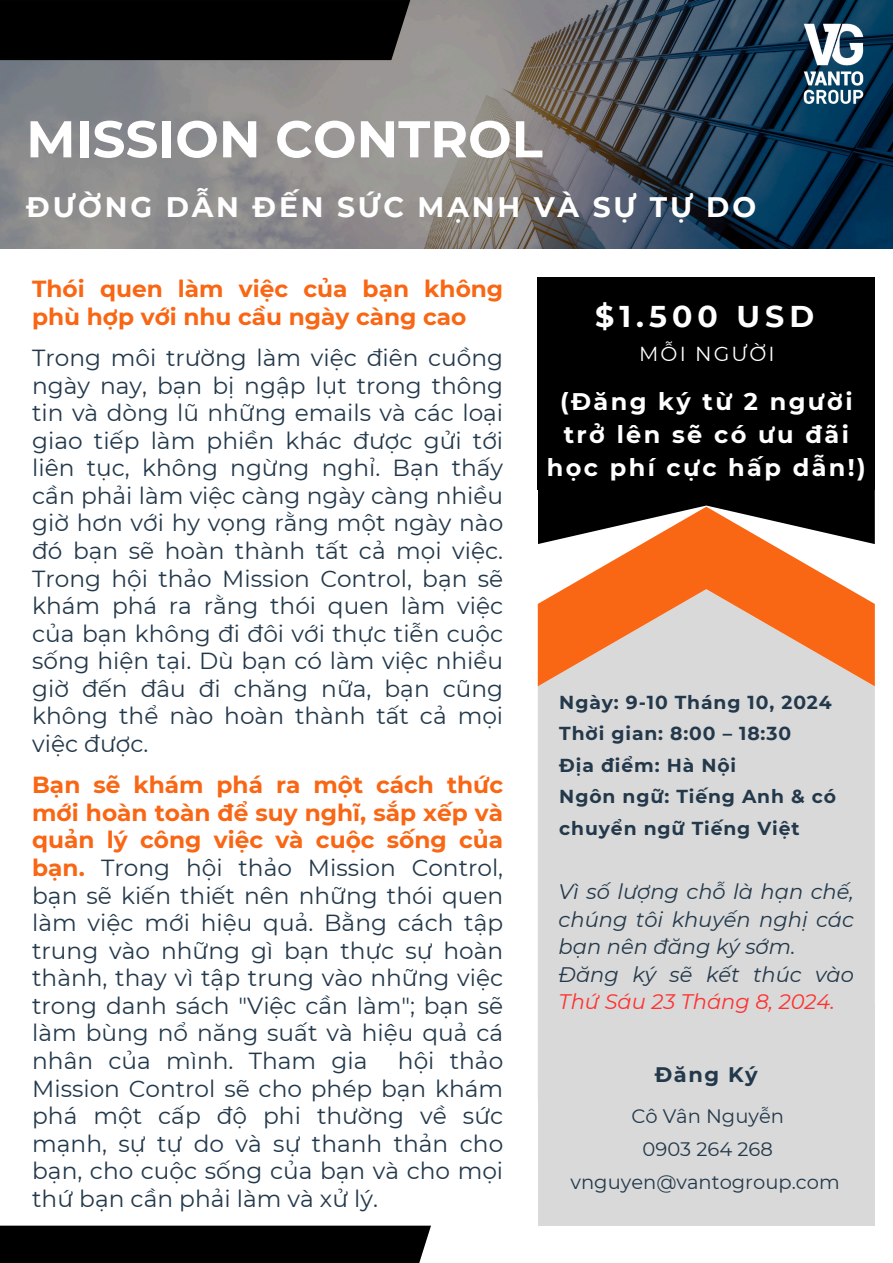
<style>
.page{position:relative;width:893px;height:1263px;background:#fff}
.page>*{position:absolute;margin:0;border:0;box-sizing:border-box;transform-origin:0 0}
.t1{font:700 51.6px "Montserrat";color:#fff}
.t2{font:700 30px "Montserrat";letter-spacing:.17em;color:#fff}
.t3{font:700 28.5px "Montserrat";letter-spacing:.17em;color:#fff}
.t4{font:700 28.2px "Montserrat";letter-spacing:.1em;color:#fff}
.t5{font:700 24px/33.2px "Montserrat";letter-spacing:.1em;color:#fff;text-align:center}
.t6{font:23.25px/27.6px "Montserrat";color:#23394b;text-align:justify}
.t7{font:700 23.25px/27.6px "Montserrat";color:#f96614}
.t8{font:italic 21px/27.6px "Montserrat";color:#23394b}
.t9{font:700 21px "Montserrat";letter-spacing:.075em;color:#23394b}
.t10{font:20.25px "Montserrat";letter-spacing:.1em;color:#fff}
.t11{font:19.5px/33.2px "Montserrat";color:#23394b;text-align:center}
.t12{font:700 18.75px/31.5px "Montserrat";letter-spacing:.045em;color:#23394b}
.s1{font-weight:700;color:#f96614}
.s2{color:#ff3131}
</style>
<div class="page">
<img style="left:0;top:0;width:893px;height:249px">
<div style="left:0;top:1225px;width:431px;height:38px;background:#000"></div>
<img style="left:798px;top:14px;width:71px;height:99px">
<div style="left:0;top:0;width:410px;height:60px;background:#000"></div>
<div style="left:538px;top:686px;width:337px;height:317px;background:#d9d9d9"></div>
<svg style="left:538px;top:507px;width:337px;height:179px;background:#eea075"></svg>
<div style="left:538px;top:277px;width:337px;height:213px;background:#000"></div>
<svg style="left:538px;top:490px;width:336px;height:54px;fill:#000"></svg>
<div style="left:538px;top:1003px;width:337px;height:222px;background:#d9d9d9"></div>
<h2 class="t1" style="left:26px;top:107px;width:518px">MISSION CONTROL</h2>
<h2 class="t4" style="left:26px;top:190px;width:731px">ĐƯỜNG DẪN ĐẾN SỨC MẠNH VÀ SỰ TỰ DO</h2>
<p class="t7" style="left:32px;top:275px;width:472px">Thói quen làm việc của bạn không phù hợp với nhu cầu ngày càng cao</p>
<h1 class="t6" style="left:32px;top:344px;width:472px">Trong môi trường làm việc điên cuồng ngày nay, bạn bị ngập lụt trong thông tin và dòng lũ những emails và các loại giao tiếp làm phiền khác được gửi tới liên tục, không ngừng nghỉ. Bạn thấy cần phải làm việc càng ngày càng nhiều giờ hơn với hy vọng rằng một ngày nào đó bạn sẽ hoàn thành tất cả mọi việc.<br>Trong hội thảo Mission Control, bạn sẽ khám phá ra rằng thói quen làm việc của bạn không đi đôi với thực tiễn cuộc sống hiện tại. Dù bạn có làm việc nhiều giờ đến đâu đi chăng nữa, bạn cũng không thể nào hoàn thành tất cả mọi việc được.</h1>
<h3 class="t6" style="left:32px;top:771px;width:472px"><span class="s1">Bạn sẽ khám phá ra một cách thức mới hoàn toàn để suy nghĩ, sắp xếp và quản lý công việc và cuộc sống của bạn.</span> Trong hội thảo Mission Control, bạn sẽ kiến thiết nên những thói quen làm việc mới hiệu quả. Bằng cách tập trung vào những gì bạn thực sự hoàn thành, thay vì tập trung vào những việc trong danh sách "Việc cần làm"; bạn sẽ làm bùng nổ năng suất và hiệu quả cá nhân của mình. Tham gia</h3>
<h3 class="t6" style="left:32px;top:1047px;width:472px;text-indent:366px">hội thảo Mission Control sẽ cho phép bạn khám phá một cấp độ phi thường về sức mạnh, sự tự do và sự thanh thản cho bạn, cho cuộc sống của bạn và cho mọi thứ bạn cần phải làm và xử lý.</h3>
<h3 class="t3" style="left:590px;top:285px;width:209px">$1.500 USD</h3>
<p class="t2" style="left:595px;top:298px;width:220px">$1.500 USD</p>
<p class="t10" style="left:639px;top:342px;width:137px">MỖI NGƯỜI</p>
<h6 class="t5" style="left:547px;top:385px;width:321px">(Đăng ký từ 2 người trở lên sẽ có ưu đãi học phí cực hấp dẫn!)</h6>
<p class="t12" style="left:559px;top:686px;width:274px">Ngày: 9-10 Tháng 10, 2024</p>
<p class="t12" style="left:559px;top:718px;width:233px">Thời gian: 8:00 – 18:30</p>
<h6 class="t12" style="left:559px;top:749px;width:178px">Địa điểm: Hà Nội</h6>
<h5 class="t12" style="left:559px;top:781px;width:278px">Ngôn ngữ: Tiếng Anh &amp; có chuyển ngữ Tiếng Việt</h5>
<h1 class="t8" style="left:558px;top:878px;width:297px">Vì số lượng chỗ là hạn chế, chúng tôi khuyến nghị các bạn nên đăng ký sớm.<br>Đăng ký sẽ kết thúc vào<br><span class="s2">Thứ Sáu 23 Tháng 8, 2024.</span></h1>
<h2 class="t9" style="left:655px;top:1062px;width:105px">Đăng Ký</h2>
<h4 class="t11" style="left:570px;top:1099px;width:271px">Cô Vân Nguyễn<br>0903 264 268 vnguyen@vantogroup.com</h4>
</div>
